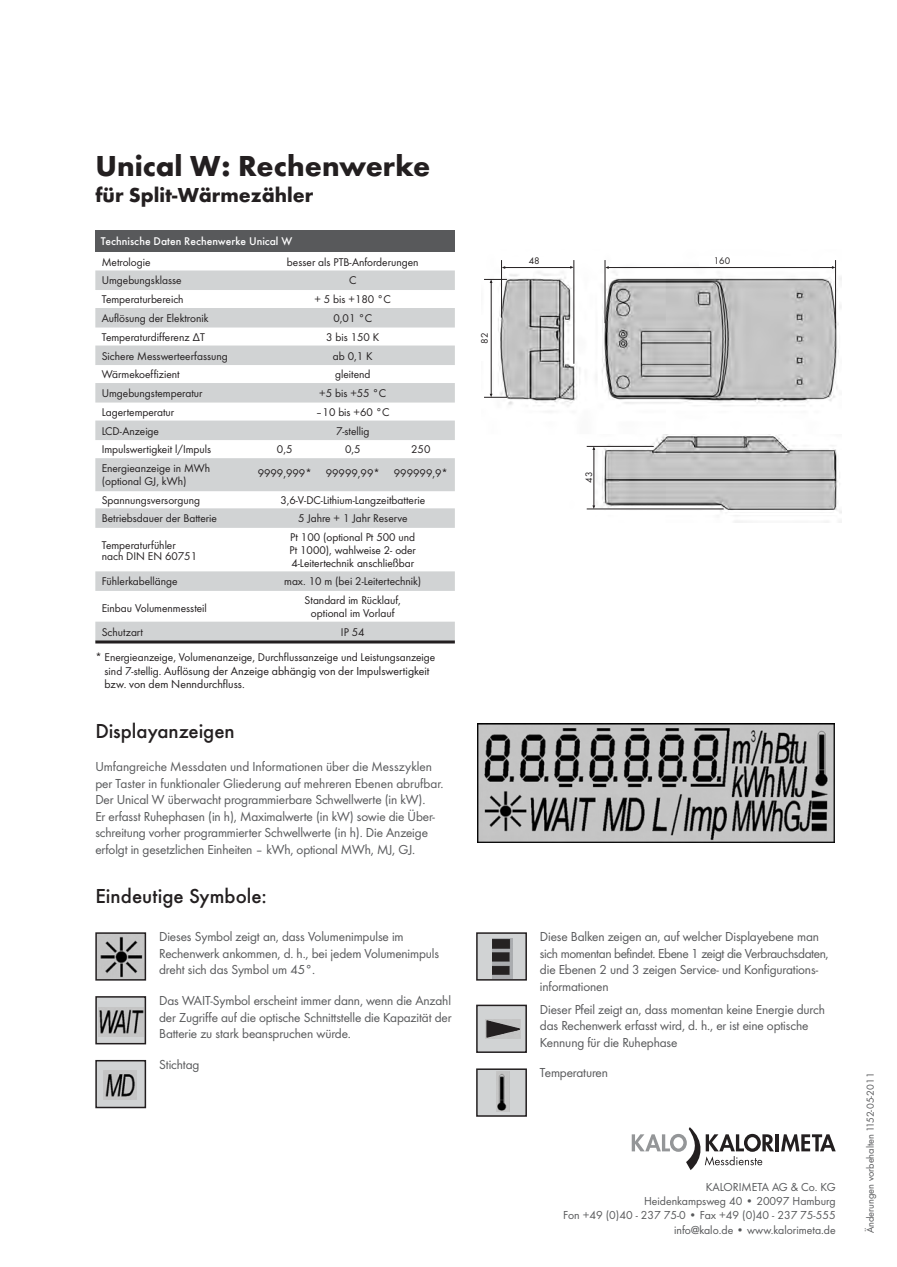
<style>
.page{position:relative;width:897px;height:1267px;background:#fff}
.page>*{position:absolute;margin:0;border:0;box-sizing:border-box;transform-origin:0 0}
.t1{font:700 30px "Futura";color:#231f20}
.t2{font:500 21px "Futura";color:#231f20}
.t3{font:700 21px "Futura";color:#231f20}
.t4{font:13.5px/16.5px "Futura Boo";letter-spacing:-.01em;color:#58595b}
.t5{font:12px/14.4px "Futura Boo";color:#58595b;text-align:right}
.t6{font:12px/13.5px "Futura Boo";color:#231f20}
.t7{font:11.7px/12.8px "Futura Boo";color:#231f20}
.t8{font:500 11.55px "Futura";color:#fff}
.t9{font:10.5px "Futura Boo";color:#58595b}
.t10{font:9.9px "Futura Boo";color:#231f20}
.s1{font-size:11.7px}
</style>
<div class="page">
<hr style="left:775px;top:1134px;width:3px;height:17px;background:#231f20">
<svg style="left:781px;top:1134px;width:54px;height:17px"></svg>
<svg style="left:631px;top:1127px;width:142px;height:43px"></svg>
<div style="left:95px;top:230px;width:360px;height:22px;background:#58595b"></div>
<img style="left:477px;top:723px;width:357px;height:119px">
<img style="left:98px;top:935px;width:45px;height:42px">
<div style="left:95px;top:932px;width:51px;height:48px;border:2px solid #231f20"></div>
<div style="left:96px;top:996px;width:49px;height:47px;background:#d1d3d4"></div>
<div style="left:95px;top:996px;width:51px;height:48px;border:2px solid #231f20"></div>
<img style="left:98px;top:1007px;width:45px;height:29px">
<div style="left:96px;top:1060px;width:49px;height:47px;background:#d1d3d4"></div>
<div style="left:95px;top:1059px;width:51px;height:49px;border:2px solid #231f20"></div>
<img style="left:104px;top:1070px;width:33px;height:29px">
<div style="left:477px;top:933px;width:49px;height:46px;background:#d1d3d4"></div>
<div style="left:476px;top:932px;width:51px;height:48px;border:2px solid #231f20"></div>
<img style="left:492px;top:938px;width:20px;height:40px">
<div style="left:477px;top:1069px;width:49px;height:46px;background:#d1d3d4"></div>
<div style="left:476px;top:1068px;width:51px;height:48px;border:2px solid #231f20"></div>
<img style="left:496px;top:1071px;width:13px;height:40px">
<div style="left:477px;top:1005px;width:49px;height:47px;background:#d1d3d4"></div>
<div style="left:476px;top:1004px;width:51px;height:48px;border:2px solid #231f20"></div>
<svg style="left:485px;top:1019px;width:40px;height:19px"></svg>
<div style="left:95px;top:270px;width:360px;height:20px;background:#d1d3d4"></div>
<div style="left:95px;top:308px;width:360px;height:19px;background:#d1d3d4"></div>
<div style="left:95px;top:345px;width:360px;height:20px;background:#d1d3d4"></div>
<div style="left:95px;top:383px;width:360px;height:19px;background:#d1d3d4"></div>
<div style="left:95px;top:420px;width:360px;height:20px;background:#d1d3d4"></div>
<div style="left:95px;top:458px;width:360px;height:33px;background:#d1d3d4"></div>
<div style="left:95px;top:508px;width:360px;height:20px;background:#d1d3d4"></div>
<div style="left:95px;top:571px;width:360px;height:20px;background:#d1d3d4"></div>
<div style="left:95px;top:621px;width:360px;height:20px;background:#d1d3d4"></div>
<hr style="left:95px;top:640px;width:360px;height:3px;background:#231f20">
<img style="left:484px;top:260px;width:357px;height:262px">
<div style="left:511px;top:257px;width:46px;height:9px;background:#fff"></div>
<div style="left:480px;top:315px;width:9px;height:46px;background:#fff"></div>
<div style="left:584px;top:454px;width:9px;height:46px;background:#fff"></div>
<div style="left:699px;top:256px;width:45px;height:10px;background:#fff"></div>
<hr style="left:501px;top:260px;width:1px;height:58px;background:#231f20">
<hr style="left:573px;top:260px;width:1px;height:104px;background:#231f20">
<hr style="left:604px;top:260px;width:1px;height:63px;background:#231f20">
<hr style="left:835px;top:260px;width:1px;height:63px;background:#231f20">
<hr style="left:608px;top:267px;width:225px;height:1px;background:#231f20">
<hr style="left:504px;top:267px;width:67px;height:1px;background:#231f20">
<hr style="left:491px;top:281px;width:1px;height:114px;background:#231f20">
<svg style="left:484px;top:279px;width:23px;height:4px"></svg>
<svg style="left:484px;top:394px;width:23px;height:4px"></svg>
<hr style="left:593px;top:448px;width:1px;height:58px;background:#231f20">
<hr style="left:586px;top:446px;width:67px;height:1px;background:#231f20">
<hr style="left:586px;top:508px;width:137px;height:1px;background:#231f20">
<svg style="left:592px;top:505px;width:3px;height:4px"></svg>
<h1 class="t1" style="left:95px;top:148px;width:336px">Unical W: Rechenwerke</h1>
<h2 class="t3" style="left:95px;top:182px;width:220px">für Split-Wärmezähler</h2>
<p class="t8" style="left:101px;top:234px;width:193px">Technische Daten Rechenwerke Unical W</p>
<p class="t7" style="left:102px;top:255px;width:50px">Metrologie</p>
<p class="t7" style="left:287px;top:255px;width:133px">besser als PTB-Anforderungen</p>
<p class="t7" style="left:102px;top:274px;width:81px">Umgebungsklasse</p>
<p class="t7" style="left:349px;top:274px;width:9px">C</p>
<p class="t7" style="left:102px;top:293px;width:83px">Temperaturbereich</p>
<p class="t7" style="left:314px;top:293px;width:78px">+ 5 bis +180 °C</p>
<p class="t7" style="left:102px;top:311px;width:108px">Auflösung der Elektronik</p>
<p class="t7" style="left:333px;top:311px;width:40px">0,01 °C</p>
<p class="t7" style="left:102px;top:330px;width:105px">Temperaturdifferenz ∆T</p>
<p class="t7" style="left:326px;top:330px;width:55px">3 bis 150 K</p>
<p class="t7" style="left:102px;top:349px;width:128px">Sichere Messwerteerfassung</p>
<p class="t7" style="left:333px;top:349px;width:41px">ab 0,1 K</p>
<p class="t7" style="left:102px;top:368px;width:79px">Wärmekoeffizient</p>
<p class="t7" style="left:335px;top:368px;width:37px">gleitend</p>
<p class="t7" style="left:102px;top:386px;width:102px">Umgebungstemperatur</p>
<p class="t7" style="left:319px;top:386px;width:68px">+5 bis +55 °C</p>
<p class="t7" style="left:102px;top:405px;width:74px">Lagertemperatur</p>
<p class="t7" style="left:316px;top:405px;width:75px">–10 bis +60 °C</p>
<p class="t7" style="left:102px;top:424px;width:59px">LCD-Anzeige</p>
<p class="t7" style="left:336px;top:424px;width:35px">7-stellig</p>
<p class="t7" style="left:102px;top:443px;width:111px">Impulswertigkeit l/Impuls</p>
<p class="t7" style="left:277px;top:443px;width:17px">0,5</p>
<p class="t7" style="left:345px;top:443px;width:17px">0,5</p>
<p class="t7" style="left:411px;top:443px;width:21px">250</p>
<p class="t7" style="left:102px;top:461px;width:110px">Energieanzeige in MWh (optional GJ, kWh)</p>
<p class="t7" style="left:258px;top:467px;width:192px">9999,999* 99999,99* 999999,9*</p>
<p class="t7" style="left:102px;top:493px;width:100px">Spannungsversorgung</p>
<p class="t7" style="left:280px;top:493px;width:146px">3,6-V-DC-Lithium-Langzeitbatterie</p>
<p class="t7" style="left:102px;top:512px;width:117px">Betriebsdauer der Batterie</p>
<p class="t7" style="left:298px;top:512px;width:111px">5 Jahre + 1 Jahr Reserve</p>
<p class="t7" style="left:102px;top:538px;width:75px">Temperaturfühler</p>
<p class="t7" style="left:290px;top:530px;width:126px">Pt 100 (optional Pt 500 und</p>
<p class="t7" style="left:102px;top:549px;width:97px">nach DIN EN 60751</p>
<p class="t7" style="left:289px;top:543px;width:128px">Pt 1000), wahlweise 2- oder<br>4-Leitertechnik anschließbar</p>
<p class="t7" style="left:102px;top:575px;width:77px">Fühlerkabellänge</p>
<p class="t7" style="left:284px;top:575px;width:139px">max. 10 m (bei 2-Leitertechnik)</p>
<p class="t7" style="left:102px;top:601px;width:107px">Einbau Volumenmessteil</p>
<p class="t7" style="left:304px;top:594px;width:98px;text-align:center">Standard im Rücklauf, optional im Vorlauf</p>
<p class="t7" style="left:102px;top:625px;width:43px">Schutzart</p>
<p class="t7" style="left:95px;top:619px;width:341px;line-height:25.5px;text-indent:245px">IP 54<br>* Energieanzeige, Volumenanzeige, Durchflussanzeige und Leistungsanzeige</p>
<p class="t6" style="left:104px;top:663px;width:326px"><span class="s1">sind 7-stellig.</span> Auflösung der Anzeige abhängig von der Impulswertigkeit bzw. von dem Nenndurchfluss.</p>
<h2 class="t2" style="left:95px;top:718px;width:141px">Displayanzeigen</h2>
<p class="t4" style="left:95px;top:758px;width:350px">Umfangreiche Messdaten und Informationen über die Messzyklen per Taster in funktionaler Gliederung auf mehreren Ebenen abrufbar.<br>Der Unical W überwacht programmierbare Schwellwerte (in kW).<br>Er erfasst Ruhephasen (in h), Maximalwerte (in kW) sowie die Über&shy;schreitung vorher programmierter Schwellwerte (in h). Die Anzeige erfolgt in gesetzlichen Einheiten – kWh, optional MWh, MJ, GJ.</p>
<h2 class="t2" style="left:95px;top:883px;width:173px">Eindeutige Symbole:</h2>
<p class="t4" style="left:159px;top:928px;width:281px">Dieses Symbol zeigt an, dass Volumenimpulse im<br>Rechenwerk ankommen, d. h., bei jedem Volumenimpuls dreht sich das Symbol um 45°.</p>
<p class="t4" style="left:159px;top:992px;width:294px;text-align:justify">Das WAIT-Symbol erscheint immer dann, wenn die Anzahl der Zugriffe auf die optische Schnittstelle die Kapazität der Batterie zu stark beanspruchen würde.</p>
<p class="t4" style="left:159px;top:1056px;width:42px">Stichtag</p>
<p class="t10" style="left:478px;top:344px;width:12px;rotate:-90deg">82</p>
<p class="t10" style="left:528px;top:255px;width:12px">48</p>
<p class="t10" style="left:582px;top:482px;width:12px;rotate:-90deg">43</p>
<p class="t10" style="left:713px;top:255px;width:18px">160</p>
<p class="t4" style="left:540px;top:928px;width:290px">Diese Balken zeigen an, auf welcher Displayebene man sich momentan befindet. Ebene 1 zeigt die Verbrauchsdaten, die Ebenen 2 und 3 zeigen Service- und Konfigurations&shy;informationen</p>
<p class="t4" style="left:540px;top:1000px;width:286px">Dieser Pfeil zeigt an, dass momentan keine Energie durch das Rechenwerk erfasst wird, d. h., er ist eine optische<br>Kennung für die Ruhephase</p>
<p class="t4" style="left:540px;top:1064px;width:70px">Temperaturen</p>
<p class="t5" style="left:563px;top:1179px;width:274px">KALORIMETA AG &amp; Co. KG<br>Heidenkampsweg 40 • 20097 Hamburg<br>Fon +49 (0)40 - 237 75-0 • Fax +49 (0)40 - 237 75-555 info@kalo.de • www.kalorimeta.de</p>
<p class="t9" style="left:864px;top:1233px;width:162px;rotate:-90deg">Änderungen vorbehalten 1152-05-2011</p>
</div>
